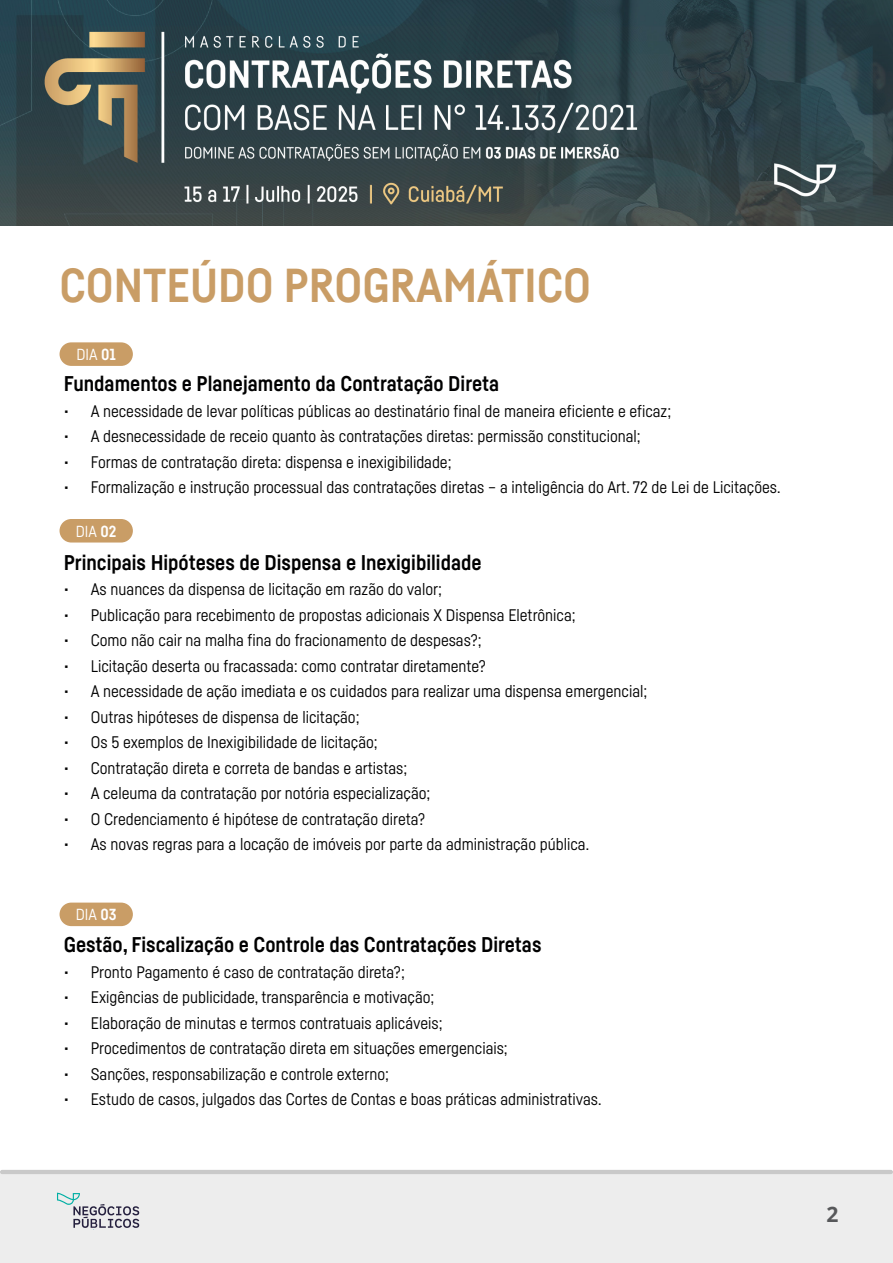
<style>
.page{position:relative;width:893px;height:1263px;background:#fff}
.page>*{position:absolute;margin:0;border:0;box-sizing:border-box;transform-origin:0 0}
.t1{font:700 46.95px "Fabrikat";color:#c99d66}
.t2{font:700 21px "Fabrikat";color:#000001}
.t3{font:700 21px "Open Sans";color:#57585a}
.t4{font:16.5px "Fabrikat";color:#000001}
.t5{font:15.75px "Fabrikat";color:#fff}
.s1{font-weight:700}
</style>
<div class="page">
<div style="left:0;top:1174px;width:893px;height:89px;background:#ededed"></div>
<hr style="left:0;top:1170px;width:893px;height:4px;background:#c9c9c9;border-radius:2px">
<svg style="left:57px;top:1193px;width:82px;height:35px"></svg>
<img style="left:0;top:0;width:893px;height:225px">
<div style="left:60px;top:342px;width:73px;height:24px;background:#c99d66;border-radius:12px"></div>
<div style="left:60px;top:519px;width:73px;height:23px;background:#c99d66;border-radius:12px"></div>
<div style="left:60px;top:902px;width:73px;height:24px;background:#c99d66;border-radius:12px"></div>
<p class="t1" style="left:60px;top:257px;width:533px">CONTEÚDO PROGRAMÁTICO</p>
<p class="t5" style="left:77px;top:345px;width:41px">DIA <span class="s1">01</span></p>
<p class="t2" style="left:64px;top:371px;width:437px">Fundamentos e Planejamento da Contratação Direta</p>
<p class="t4" style="left:64px;top:401px;width:609px">• A necessidade de levar políticas públicas ao destinatário final de maneira eficiente e eficaz;</p>
<p class="t4" style="left:64px;top:426px;width:578px">• A desnecessidade de receio quanto às contratações diretas: permissão constitucional;</p>
<p class="t4" style="left:64px;top:452px;width:389px">• Formas de contratação direta: dispensa e inexigibilidade;</p>
<p class="t4" style="left:64px;top:477px;width:718px">• Formalização e instrução processual das contratações diretas – a inteligência do Art. 72 de Lei de Licitações.</p>
<p class="t5" style="left:76px;top:521px;width:42px">DIA <span class="s1">02</span></p>
<p class="t2" style="left:64px;top:549px;width:419px">Principais Hipóteses de Dispensa e Inexigibilidade</p>
<p class="t4" style="left:64px;top:579px;width:380px">• As nuances da dispensa de licitação em razão do valor;</p>
<p class="t4" style="left:64px;top:605px;width:513px">• Publicação para recebimento de propostas adicionais X Dispensa Eletrônica;</p>
<p class="t4" style="left:64px;top:630px;width:420px">• Como não cair na malha fina do fracionamento de despesas?;</p>
<p class="t4" style="left:64px;top:656px;width:424px">• Licitação deserta ou fracassada: como contratar diretamente?</p>
<p class="t4" style="left:64px;top:681px;width:585px">• A necessidade de ação imediata e os cuidados para realizar uma dispensa emergencial;</p>
<p class="t4" style="left:64px;top:707px;width:297px">• Outras hipóteses de dispensa de licitação;</p>
<p class="t4" style="left:64px;top:732px;width:316px">• Os 5 exemplos de Inexigibilidade de licitação;</p>
<p class="t4" style="left:64px;top:758px;width:345px">• Contratação direta e correta de bandas e artistas;</p>
<p class="t4" style="left:64px;top:783px;width:368px">• A celeuma da contratação por notória especialização;</p>
<p class="t4" style="left:64px;top:809px;width:363px">• O Credenciamento é hipótese de contratação direta?</p>
<p class="t4" style="left:64px;top:834px;width:527px">• As novas regras para a locação de imóveis por parte da administração pública.</p>
<p class="t5" style="left:76px;top:905px;width:42px">DIA <span class="s1">03</span></p>
<p class="t2" style="left:64px;top:932px;width:479px">Gestão, Fiscalização e Controle das Contratações Diretas</p>
<p class="t4" style="left:64px;top:962px;width:343px">• Pronto Pagamento é caso de contratação direta?;</p>
<p class="t4" style="left:64px;top:987px;width:372px">• Exigências de publicidade, transparência e motivação;</p>
<p class="t4" style="left:64px;top:1013px;width:380px">• Elaboração de minutas e termos contratuais aplicáveis;</p>
<p class="t4" style="left:64px;top:1038px;width:446px">• Procedimentos de contratação direta em situações emergenciais;</p>
<p class="t4" style="left:64px;top:1064px;width:327px">• Sanções, responsabilização e controle externo;</p>
<p class="t4" style="left:64px;top:1089px;width:539px">• Estudo de casos, julgados das Cortes de Contas e boas práticas administrativas.</p>
<p class="t3" style="left:826px;top:1200px;width:14px">2</p>
</div>
